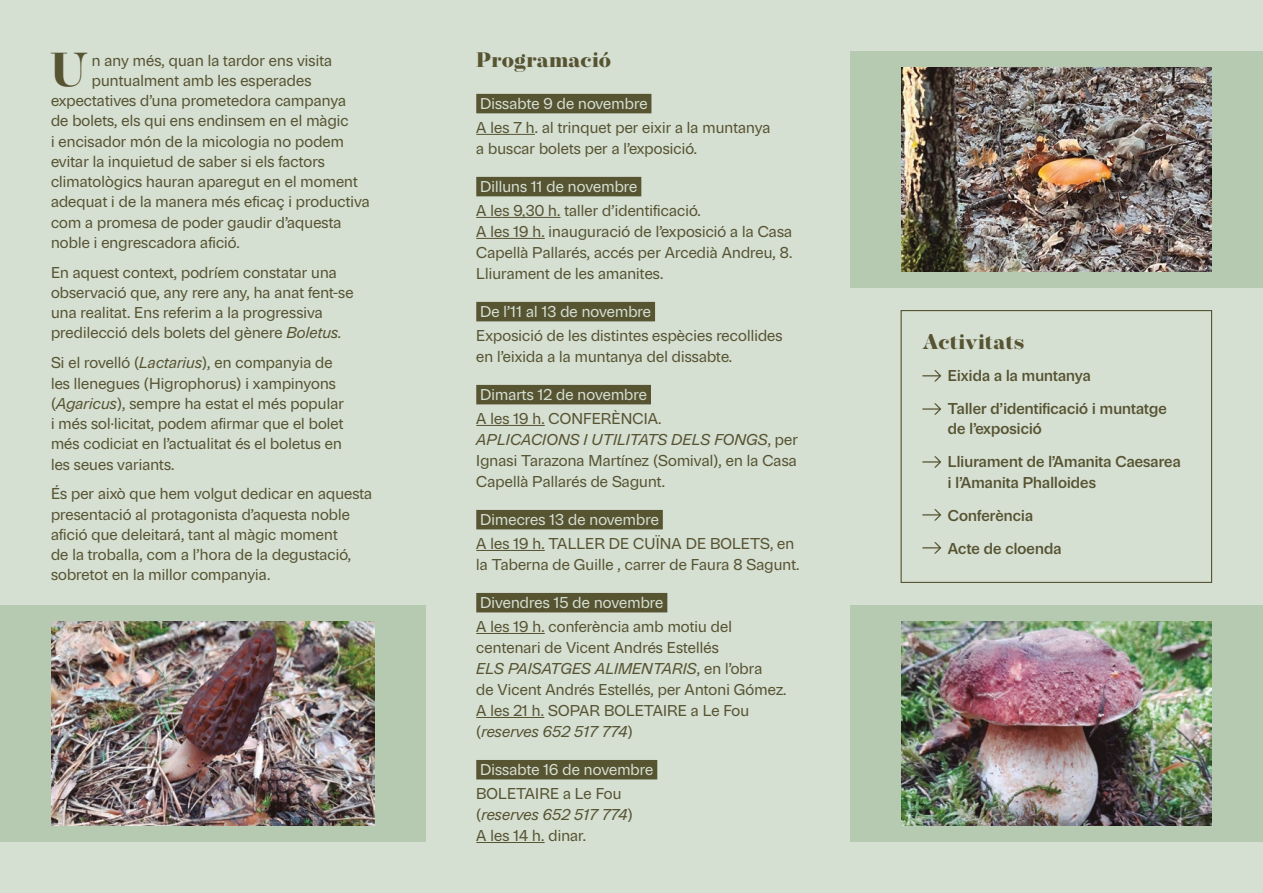
<style>
.page{position:relative;width:1263px;height:893px;background:#d5dfd2}
.page>*{position:absolute;margin:0;border:0;box-sizing:border-box;transform-origin:0 0}
.t1{font:700 47.55px "Operetta 12";color:#575432}
.t2{font:800 21px "Operetta 12";letter-spacing:.01em;color:#575432}
.t3{font:15.3px/21px "Parabolica";letter-spacing:.01em;color:#575432}
.t4{font:15.3px "Parabolica";letter-spacing:.01em;color:#d5dfd2}
.t5{font:500 15.3px/33px "Parabolica";letter-spacing:.01em;color:#575432}
.s1{font-style:italic}
</style>
<div class="page">
<div style="left:850px;top:51px;width:413px;height:237px;background:#b6cab2"></div>
<div style="left:850px;top:605px;width:413px;height:237px;background:#b6cab2"></div>
<div style="left:0;top:605px;width:425px;height:237px;background:#b6cab2"></div>
<div style="left:476px;top:94px;width:175px;height:19px;background:#575432"></div>
<hr style="left:476px;top:134px;width:59px;height:1px;background:#575432">
<div style="left:476px;top:177px;width:165px;height:19px;background:#575432"></div>
<hr style="left:476px;top:217px;width:84px;height:1px;background:#575432">
<hr style="left:476px;top:238px;width:69px;height:1px;background:#575432">
<div style="left:476px;top:302px;width:179px;height:19px;background:#575432"></div>
<div style="left:476px;top:385px;width:175px;height:19px;background:#575432"></div>
<hr style="left:476px;top:425px;width:69px;height:1px;background:#575432">
<div style="left:476px;top:510px;width:187px;height:19px;background:#575432"></div>
<hr style="left:476px;top:550px;width:69px;height:1px;background:#575432">
<div style="left:476px;top:593px;width:191px;height:19px;background:#575432"></div>
<hr style="left:476px;top:633px;width:69px;height:1px;background:#575432">
<hr style="left:476px;top:717px;width:68px;height:1px;background:#575432">
<div style="left:476px;top:760px;width:181px;height:19px;background:#575432"></div>
<hr style="left:476px;top:842px;width:69px;height:1px;background:#575432">
<img style="left:51px;top:622px;width:323px;height:204px">
<img style="left:901px;top:67px;width:311px;height:204px">
<img style="left:901px;top:622px;width:311px;height:204px">
<div style="left:900px;top:310px;width:312px;height:273px;border:1px solid #575432"></div>
<svg style="left:922px;top:370px;width:19px;height:11px"></svg>
<svg style="left:922px;top:403px;width:19px;height:12px"></svg>
<svg style="left:922px;top:456px;width:19px;height:12px"></svg>
<svg style="left:922px;top:509px;width:19px;height:12px"></svg>
<svg style="left:922px;top:542px;width:19px;height:11px"></svg>
<h1 class="t1" style="left:50px;top:42px;width:40px">U</h1>
<p class="t3" style="left:92px;top:49px;width:242px">n any més, quan la tardor ens visita</p>
<p class="t3" style="left:92px;top:69px;width:221px">puntualment amb les esperades</p>
<p class="t3" style="left:51px;top:89px;width:297px">expectatives d’una prometedora campanya</p>
<p class="t3" style="left:51px;top:110px;width:299px">de bolets, els qui ens endinsem en el màgic</p>
<p class="t3" style="left:51px;top:130px;width:294px">i encisador món de la micologia no podem</p>
<p class="t3" style="left:51px;top:150px;width:275px">evitar la inquietud de saber si els factors</p>
<p class="t3" style="left:51px;top:170px;width:308px">climatològics hauran aparegut en el moment</p>
<p class="t3" style="left:51px;top:191px;width:320px">adequat i de la manera més eficaç i productiva</p>
<p class="t3" style="left:51px;top:211px;width:292px">com a promesa de poder gaudir d’aquesta</p>
<p class="t3" style="left:51px;top:231px;width:190px">noble i engrescadora afició.</p>
<p class="t3" style="left:51px;top:261px;width:304px;line-height:20.2px">En aquest context, podríem constatar una observació que, any rere any, ha anat fent-se una realitat. Ens referim a la progressiva predilecció dels bolets del gènere <span class="s1">Boletus.</span></p>
<p class="t3" style="left:51px;top:352px;width:294px;line-height:20.2px">Si el rovelló (<span class="s1">Lactarius</span>), en companyia de les llenegues (Higrophorus) i xampinyons (<span class="s1">Agaricus</span>), sempre ha estat el més popular i més sol·licitat, podem afirmar que el bolet més codiciat en l’actualitat és el boletus en les seues variants.</p>
<p class="t3" style="left:51px;top:483px;width:323px;line-height:20.2px">És per això que hem volgut dedicar en aquesta presentació al protagonista d’aquesta noble afició que deleitará, tant al màgic moment<br>de la troballa, com a l’hora de la degustació, sobretot en la millor companyia.</p>
<h2 class="t2" style="left:476px;top:47px;width:136px">Programació</h2>
<p class="t4" style="left:480px;top:92px;width:169px">Dissabte 9 de novembre</p>
<p class="t3" style="left:476px;top:116px;width:296px">A les 7 h. al trinquet per eixir a la muntanya a buscar bolets per a l’exposició.</p>
<p class="t4" style="left:480px;top:175px;width:159px">Dilluns 11 de novembre</p>
<p class="t3" style="left:476px;top:199px;width:318px">A les 9,30 h. taller d’identificació.<br>A les 19 h. inauguració de l’exposició a la Casa Capellà Pallarés, accés per Arcedià Andreu, 8.<br>Lliurament de les amanites.</p>
<p class="t4" style="left:480px;top:300px;width:172px">De l’11 al 13 de novembre</p>
<p class="t3" style="left:476px;top:324px;width:308px">Exposició de les distintes espècies recollides en l’eixida a la muntanya del dissabte.</p>
<p class="t4" style="left:480px;top:383px;width:168px">Dimarts 12 de novembre</p>
<p class="t3" style="left:476px;top:407px;width:323px">A les 19 h. CONFERÈNCIA.<br><span class="s1">APLICACIONS I UTILITATS DELS FONGS</span>, per Ignasi Tarazona Martínez (Somival), en la Casa Capellà Pallarés de Sagunt.</p>
<p class="t4" style="left:480px;top:508px;width:180px">Dimecres 13 de novembre</p>
<p class="t3" style="left:476px;top:532px;width:325px">A les 19 h. TALLER DE CUÏNA DE BOLETS, en la Taberna de Guille , carrer de Faura 8 Sagunt.</p>
<p class="t4" style="left:480px;top:591px;width:185px">Divendres 15 de novembre</p>
<p class="t3" style="left:476px;top:615px;width:312px">A les 19 h. conferència amb motiu del centenari de Vicent Andrés Estellés<br><span class="s1">ELS PAISATGES ALIMENTARIS</span>, en l’obra<br>de Vicent Andrés Estellés, per Antoni Gómez.<br>A les 21 h. SOPAR BOLETAIRE a Le Fou (<span class="s1">reserves 652 517 774</span>)</p>
<p class="t4" style="left:480px;top:758px;width:175px">Dissabte 16 de novembre</p>
<p class="t3" style="left:476px;top:782px;width:158px">BOLETAIRE a Le Fou (<span class="s1">reserves 652 517 774</span>)<br>A les 14 h. dinar.</p>
<h2 class="t2" style="left:922px;top:330px;width:104px">Activitats</h2>
<p class="t5" style="left:948px;top:358px;width:220px">Eixida a la muntanya<br>Taller d’identificació i muntatge</p>
<p class="t5" style="left:948px;top:411px;width:234px">de l’exposició<br>Lliurament de l’Amanita Caesarea</p>
<p class="t5" style="left:948px;top:465px;width:149px">i l’Amanita Phalloides<br>Conferència<br>Acte de cloenda</p>
</div>
